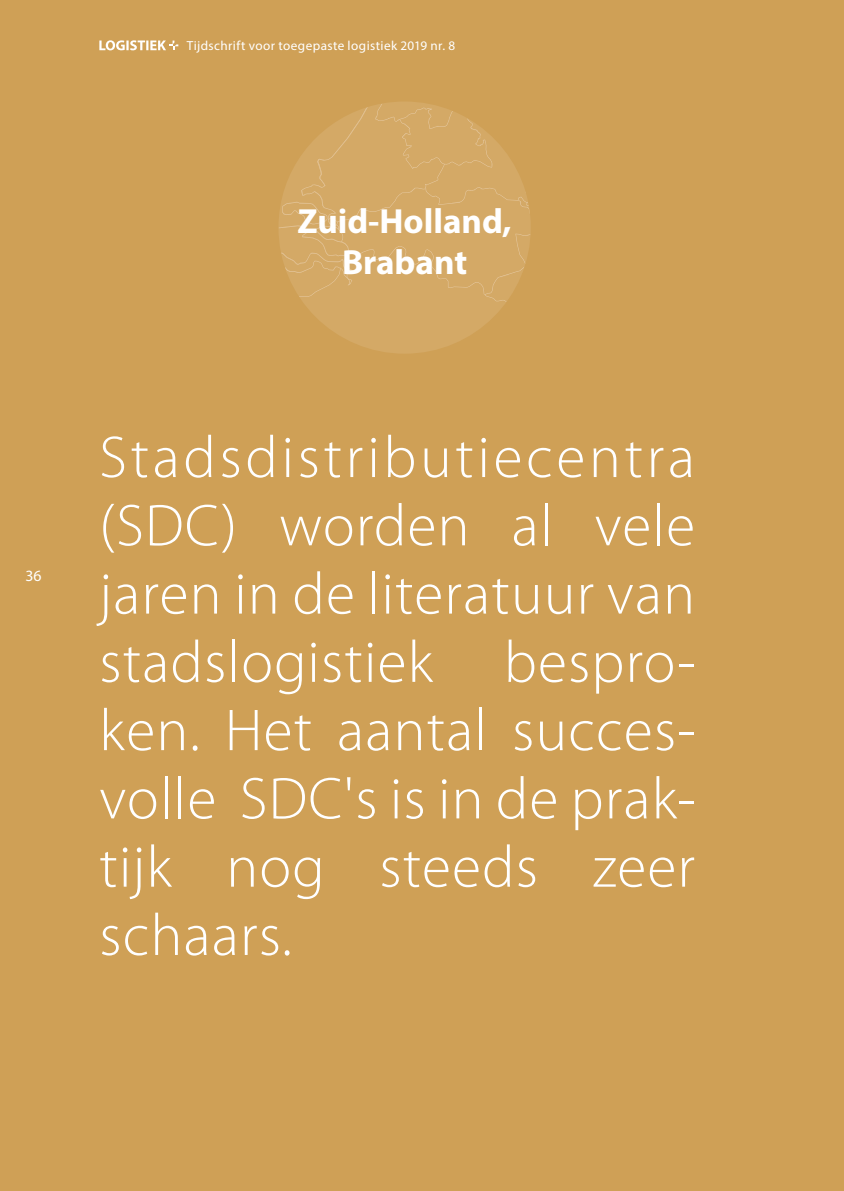
<style>
.page{position:relative;width:844px;height:1191px;background:#fff}
.page>*{position:absolute;margin:0;border:0;box-sizing:border-box;transform-origin:0 0}
.t1{font:300 59.5px/68.2px "Myriad Pro";letter-spacing:.02em;color:#fff;text-align:justify}
.t2{font:700 35px/40.2px "Myriad Pro";color:#fff;text-align:center}
.t3{font:15.75px "Myriad Pro";color:#fff}
.t4{font:13.12px "Myriad Pro";letter-spacing:.03em;color:#fff}
</style>
<div class="page">
<div style="left:0;top:0;width:843px;height:1191px;background:#cfa056"></div>
<svg style="left:99px;top:40px;width:79px;height:10px"></svg>
<svg style="left:303px;top:102px;width:203px;height:252px;fill:#d4a966"></svg>
<svg style="left:278px;top:103px;width:252px;height:199px"></svg>
<p class="t4" style="left:187px;top:38px;width:270px">Tijdschrift voor toegepaste logistiek 2019 nr. 8</p>
<p class="t2" style="left:297px;top:200px;width:216px">Zuid-Holland,<br>Brabant</p>
<p class="t3" style="left:25px;top:566px;width:18px">36</p>
<p class="t1" style="left:99px;top:424px;width:597px">Stadsdistributiecentra (SDC) worden al vele jaren in de literatuur van stadslogistiek bespro&shy;ken. Het aantal succes&shy;volle SDC's is in de prak&shy;tijk nog steeds zeer schaars.</p>
</div>
